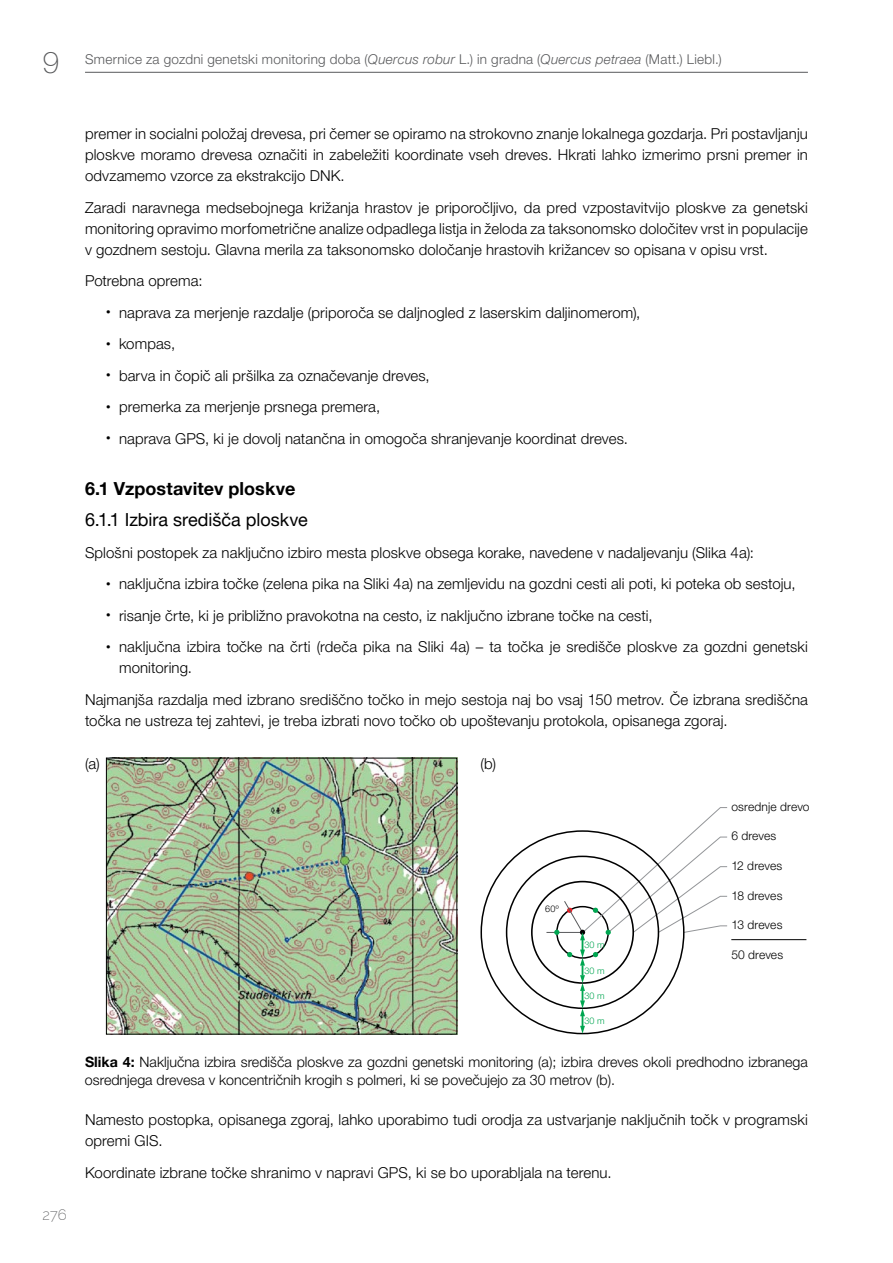
<style>
.page{position:relative;width:893px;height:1263px;background:#fff}
.page>*{position:absolute;margin:0;border:0;box-sizing:border-box;transform-origin:0 0}
.t1{font:100 30px "Helvetica Neue LT Pro";color:#58595b}
.t2{font:18px "Helvetica Neue World 55 Roman";color:#000}
.t3{font:700 18px "Helvetica Neue World 75";letter-spacing:.005em;color:#000}
.t4{font:15px/21px "Helvetica Neue World 45 Lt";letter-spacing:.005em;color:#000}
.t5{font:100 15px "Raleway";color:#58595b}
.t6{font:14.25px/18.8px "Helvetica Neue World 45 Lt";color:#000}
.t7{font:13.5px "Helvetica Neue World 45 Lt";letter-spacing:.02em;color:#58595b}
.t8{font:12px "Helvetica Neue World 45 Lt";letter-spacing:.005em;color:#000}
.t9{font:9px "Helvetica Neue World 45 Lt";letter-spacing:.025em;color:#00a651}
.t10{font:9px "Helvetica Neue World 45 Lt";color:#000}
.s1{font-family:"Helvetica Neue World 46 Lt It"}
.s2{font-size:9px}
.s3{font-family:"Helvetica Neue World 75";font-weight:700}
</style>
<div class="page">
<hr style="left:85px;top:72px;width:723px;height:1px;background:#58595b">
<img style="left:108px;top:760px;width:347px;height:272px">
<div style="left:106px;top:758px;width:351px;height:276px;border:1px solid #000"></div>
<hr style="left:546px;top:932px;width:36px;height:1px;background:#58595b">
<hr style="left:731px;top:939px;width:75px;height:1px;background:#000">
<svg style="left:554px;top:807px;width:174px;height:227px"></svg>
<h1 class="t1" style="left:43px;top:44px;width:18px">9</h1>
<p class="t7" style="left:85px;top:51px;width:638px">Smernice za gozdni genetski monitoring doba (<span class="s1">Quercus robur</span> L.) in gradna (<span class="s1">Quercus petraea</span> (Matt.) Liebl.)</p>
<p class="t5" style="left:43px;top:1203px;width:26px">276</p>
<p class="t4" style="left:85px;top:123px;width:724px;text-align:justify">premer in socialni položaj drevesa, pri čemer se opiramo na strokovno znanje lokalnega gozdarja. Pri postavljanju ploskve moramo drevesa označiti in zabeležiti koordinate vseh dreves. Hkrati lahko izmerimo prsni premer in odvzamemo vzorce za ekstrakcijo DNK.</p>
<p class="t4" style="left:85px;top:197px;width:724px;text-align:justify">Zaradi naravnega medsebojnega križanja hrastov je priporočljivo, da pred vzpostavitvijo ploskve za genetski monitoring opravimo morfometrične analize odpadlega listja in želoda za taksonomsko določitev vrst in populacije v gozdnem sestoju. Glavna merila za taksonomsko določanje hrastovih križancev so opisana v opisu vrst.</p>
<p class="t4" style="left:85px;top:270px;width:119px">Potrebna oprema:</p>
<p class="t4" style="left:106px;top:302px;width:536px"><span class="s2">•</span> naprava za merjenje razdalje (priporoča se daljnogled z laserskim daljinomerom),</p>
<p class="t4" style="left:106px;top:333px;width:70px"><span class="s2">•</span> kompas,</p>
<p class="t4" style="left:106px;top:365px;width:325px"><span class="s2">•</span> barva in čopič ali pršilka za označevanje dreves,</p>
<p class="t4" style="left:106px;top:396px;width:275px"><span class="s2">•</span> premerka za merjenje prsnega premera,</p>
<p class="t4" style="left:106px;top:428px;width:523px"><span class="s2">•</span> naprava GPS, ki je dovolj natančna in omogoča shranjevanje koordinat dreves.</p>
<p class="t3" style="left:85px;top:478px;width:212px">6.1 Vzpostavitev ploskve</p>
<p class="t2" style="left:85px;top:509px;width:224px">6.1.1 Izbira središča ploskve</p>
<p class="t4" style="left:85px;top:542px;width:671px">Splošni postopek za naključno izbiro mesta ploskve obsega korake, navedene v nadaljevanju (Slika 4a):</p>
<p class="t4" style="left:106px;top:573px;width:691px"><span class="s2">•</span> naključna izbira točke (zelena pika na Sliki 4a) na zemljevidu na gozdni cesti ali poti, ki poteka ob sestoju,</p>
<p class="t4" style="left:106px;top:605px;width:548px"><span class="s2">•</span> risanje črte, ki je približno pravokotna na cesto, iz naključno izbrane točke na cesti,</p>
<p class="t4" style="left:119px;top:636px;width:690px;text-indent:-13px"><span class="s2">•</span> naključna izbira točke na črti (rdeča pika na Sliki 4a) – ta točka je središče ploskve za gozdni genetski monitoring.</p>
<p class="t4" style="left:85px;top:689px;width:724px">Najmanjša razdalja med izbrano središčno točko in mejo sestoja naj bo vsaj 150 metrov. Če izbrana središčna točka ne ustreza tej zahtevi, je treba izbrati novo točko ob upoštevanju protokola, opisanega zgoraj.</p>
<p class="t4" style="left:85px;top:754px;width:16px">(a)</p>
<p class="t4" style="left:480px;top:754px;width:17px">(b)</p>
<p class="t10" style="left:545px;top:904px;width:15px">60º</p>
<p class="t9" style="left:584px;top:939px;width:22px">30 m</p>
<p class="t9" style="left:584px;top:965px;width:22px">30 m</p>
<p class="t9" style="left:584px;top:990px;width:22px">30 m</p>
<p class="t9" style="left:584px;top:1016px;width:22px">30 m</p>
<p class="t8" style="left:731px;top:799px;width:80px">osrednje drevo</p>
<p class="t8" style="left:731px;top:829px;width:47px">6 dreves</p>
<p class="t8" style="left:731px;top:859px;width:53px">12 dreves</p>
<p class="t8" style="left:731px;top:888px;width:53px">18 dreves</p>
<p class="t8" style="left:731px;top:918px;width:53px">13 dreves</p>
<p class="t8" style="left:731px;top:947px;width:53px">50 dreves</p>
<p class="t6" style="left:85px;top:1052px;width:724px"><span class="s3">Slika 4:</span> Naključna izbira središča ploskve za gozdni genetski monitoring (a); izbira dreves okoli predhodno izbranega osrednjega drevesa v koncentričnih krogih s polmeri, ki se povečujejo za 30 metrov (b).</p>
<p class="t4" style="left:85px;top:1110px;width:724px">Namesto postopka, opisanega zgoraj, lahko uporabimo tudi orodja za ustvarjanje naključnih točk v programski opremi GIS.</p>
<p class="t4" style="left:85px;top:1162px;width:528px">Koordinate izbrane točke shranimo v napravi GPS, ki se bo uporabljala na terenu.</p>
</div>
